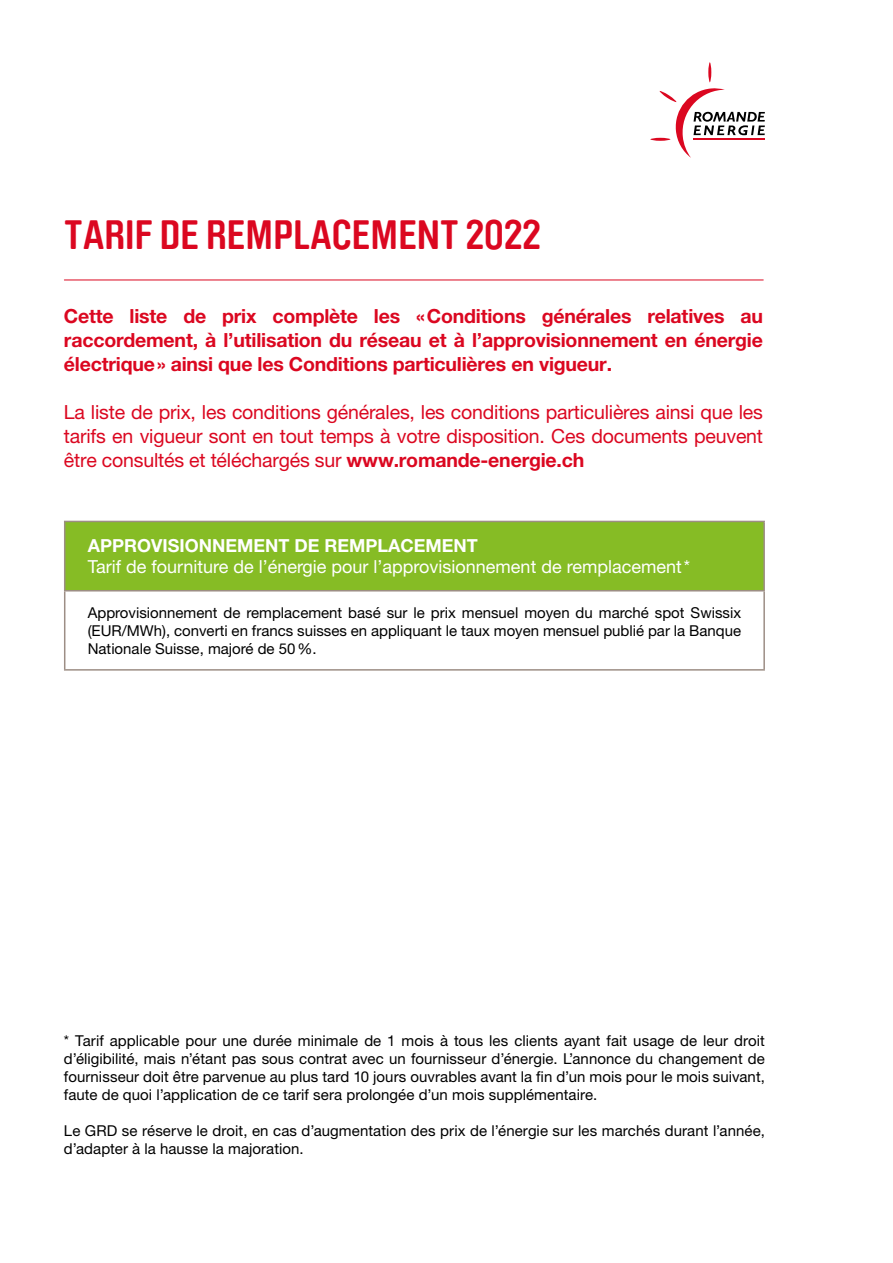
<style>
.page{position:relative;width:893px;height:1263px;background:#fff}
.page>*{position:absolute;margin:0;border:0;box-sizing:border-box;transform-origin:0 0}
.t1{font:700 40.5px "Brauer Neue Std";letter-spacing:.005em;color:#db0720}
.t2{font:19.5px/24px "Helvetica Neue LT Pro";letter-spacing:-.01em;color:#db0720;text-align:justify}
.t3{font:700 19.5px/24px "Helvetica Neue LT Pro";letter-spacing:-.01em;color:#db0720;text-align:justify}
.t4{font:18px "Helvetica Neue LT Pro";color:#fff}
.t5{font:700 18px "Helvetica Neue LT Pro";color:#fff}
.t6{font:15px/18px "Helvetica Neue LT Pro";letter-spacing:.005em;color:#000;text-align:justify}
.s1{font-weight:700}
</style>
<div class="page">
<hr style="left:64px;top:280px;width:699px;height:1px;background:#db0720">
<svg style="left:650px;top:62px;width:115px;height:96px"></svg>
<div style="left:65px;top:521px;width:699px;height:70px;background:#86bc25"></div>
<hr style="left:64px;top:521px;width:701px;height:1px;background:#9d8e85">
<hr style="left:64px;top:522px;width:1px;height:68px;background:#9d8e85">
<hr style="left:64px;top:591px;width:1px;height:78px;background:#9d8e85">
<hr style="left:763px;top:522px;width:2px;height:68px;background:#9d8e85">
<hr style="left:64px;top:590px;width:701px;height:1px;background:#9d8e85">
<hr style="left:763px;top:591px;width:2px;height:78px;background:#9d8e85">
<hr style="left:64px;top:669px;width:701px;height:2px;background:#9d8e85">
<h1 class="t1" style="left:64px;top:212px;width:478px">TARIF DE REMPLACEMENT 2022</h1>
<h2 class="t3" style="left:64px;top:303px;width:701px">Cette liste de prix complète les «Conditions générales relatives au raccordement, à l’utilisation du réseau et à l’approvisionnement en énergie électrique» ainsi que les Conditions particulières en vigueur.</h2>
<h2 class="t2" style="left:64px;top:399px;width:701px">La liste de prix, les conditions générales, les conditions particulières ainsi que les tarifs en vigueur sont en tout temps à votre disposition. Ces documents peuvent être consultés et téléchargés sur <span class="s1">www.romande-energie.ch</span></h2>
<p class="t5" style="left:88px;top:534px;width:391px">APPROVISIONNEMENT DE REMPLACEMENT</p>
<p class="t4" style="left:88px;top:556px;width:604px">Tarif de fourniture de l’énergie pour l’approvisionnement de remplacement*</p>
<p class="t6" style="left:88px;top:603px;width:655px">Approvisionnement de remplacement basé sur le prix mensuel moyen du marché spot Swissix (EUR/MWh), converti en francs suisses en appliquant le taux moyen mensuel publié par la Banque Nationale Suisse, majoré de 50%.</p>
<p class="t6" style="left:64px;top:1031px;width:702px">* Tarif applicable pour une durée minimale de 1 mois à tous les clients ayant fait usage de leur droit d’éligibilité, mais n’étant pas sous contrat avec un fournisseur d’énergie. L’annonce du changement de fournisseur doit être parvenue au plus tard 10 jours ouvrables avant la fin d’un mois pour le mois suivant, faute de quoi l’application de ce tarif sera prolongée d’un mois supplémentaire.</p>
<p class="t6" style="left:64px;top:1121px;width:702px">Le GRD se réserve le droit, en cas d’augmentation des prix de l’énergie sur les marchés durant l’année, d’adapter à la hausse la majoration.</p>
</div>
